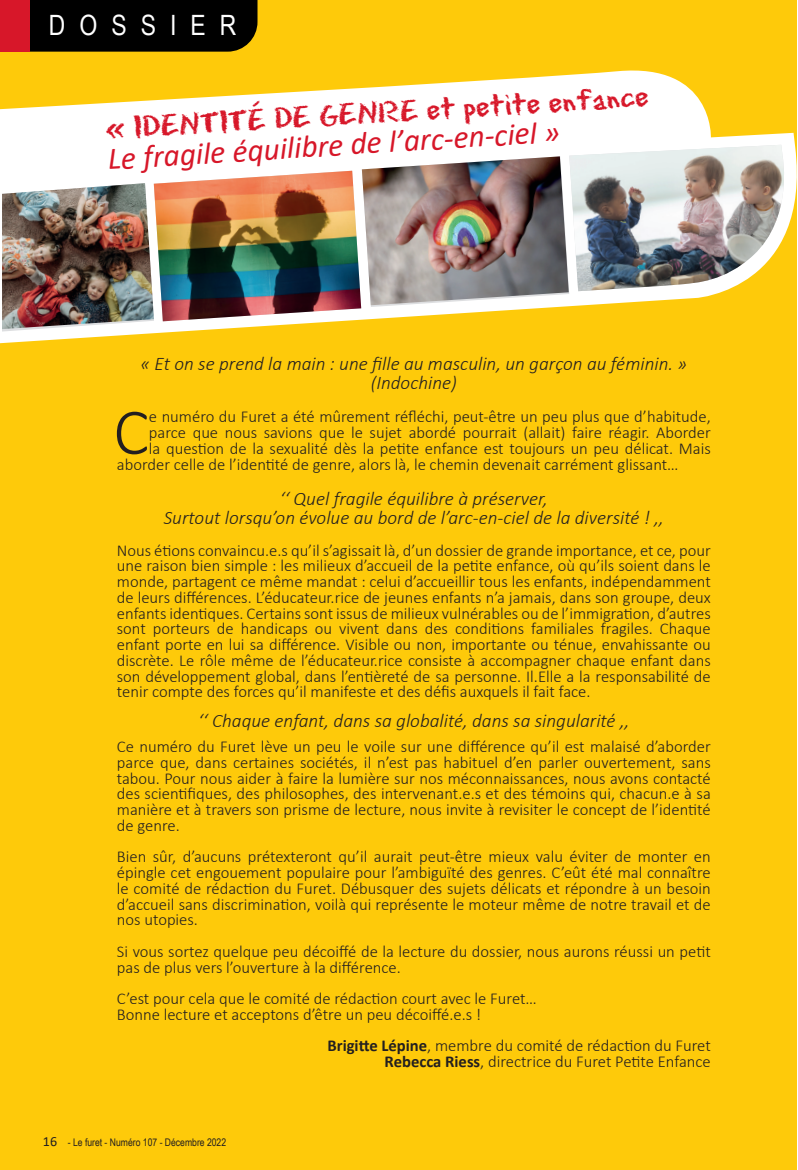
<style>
.page{position:relative;width:798px;height:1170px;background:#fff}
.page>*{position:absolute;margin:0;border:0;box-sizing:border-box;transform-origin:0 0}
.t1{font:300 66.33px "Calibri";color:#231f20}
.t2{font:italic 31.5px "Calibri";color:#d71729}
.t3{font:31.5px "Eraser Dust";color:#d71729}
.t4{font:28px "Arial Narrow";letter-spacing:.5em;color:#fff}
.t5{font:italic 300 19.25px/19.2px "Calibri";color:#231f20;text-align:center}
.t6{font:300 16.62px/15.8px "Calibri";color:#231f20;text-align:justify}
.t7{font:10.5px "Arial Narrow";color:#231f20}
.s1{font-weight:700}
.s2{font-family:"Calibri";font-size:14px}
</style>
<div class="page">
<div style="left:0;top:0;width:33px;height:1170px;background:#feca0a"></div>
<div style="left:2px;top:0;width:794px;height:1170px;background:#feca0a"></div>
<svg style="left:0;top:63px;width:797px;height:281px;fill:#fff"></svg>
<img style="left:2px;top:145px;width:791px;height:186px">
<img style="left:362px;top:156px;width:207px;height:149px">
<svg style="left:0;top:0;width:257px;height:52px;background:#1e0604"></svg>
<h3 class="t4" style="left:49px;top:4px;width:189px">DOSSIER</h3>
<h2 class="t3" style="left:105px;top:110px;width:545px;rotate:-4deg">« IDENTITÉ DE GENRE et petite enfance</h2>
<h2 class="t2" style="left:106px;top:139px;width:454px;rotate:-4deg">Le fragile équilibre de l’arc-en-ciel »</h2>
<p class="t5" style="left:141px;top:354px;width:548px">« Et on se prend la main : une fille au masculin, un garçon au féminin. » (Indochine)</p>
<h1 class="t1" style="left:113px;top:391px;width:37px">C</h1>
<p class="t6" style="left:149px;top:409px;width:563px">e numéro du Furet a été mûrement réfléchi, peut-être un peu plus que d’habitude,</p>
<p class="t6" style="left:149px;top:425px;width:563px">parce que nous savions que le sujet abordé pourrait (allait) faire réagir. Aborder</p>
<p class="t6" style="left:149px;top:440px;width:563px">la question de la sexualité dès la petite enfance est toujours un peu délicat. Mais</p>
<p class="t6" style="left:117px;top:456px;width:563px">aborder celle de l’identité de genre, alors là, le chemin devenait carrément glissant…</p>
<p class="t5" style="left:164px;top:488px;width:502px">‘‘ Quel fragile équilibre à préserver,<br>Surtout lorsqu’on évolue au bord de l’arc-en-ciel de la diversité ! ,,</p>
<p class="t6" style="left:117px;top:542px;width:595px">Nous étions convaincu.e.s qu’il s’agissait là, d’un dossier de grande importance, et ce, pour une raison bien simple : les milieux d’accueil de la petite enfance, où qu’ils soient dans le monde, partagent ce même mandat : celui d’accueillir tous les enfants, indépendamment de leurs différences. L’éducateur.rice de jeunes enfants n’a jamais, dans son groupe, deux enfants identiques. Certains sont issus de milieux vulnérables ou de l’immigration, d’autres sont porteurs de handicaps ou vivent dans des conditions familiales fragiles. Chaque enfant porte en lui sa différence. Visible ou non, importante ou ténue, envahissante ou discrète. Le rôle même de l’éducateur.rice consiste à accompagner chaque enfant dans son développement global, dans l’entièreté de sa personne. Il.Elle a la responsabilité de tenir compte des forces qu’il manifeste et des défis auxquels il fait face.</p>
<p class="t5" style="left:198px;top:710px;width:433px">‘‘ Chaque enfant, dans sa globalité, dans sa singularité ,,</p>
<p class="t6" style="left:117px;top:739px;width:595px">Ce numéro du Furet lève un peu le voile sur une différence qu’il est malaisé d’aborder parce que, dans certaines sociétés, il n’est pas habituel d’en parler ouvertement, sans tabou. Pour nous aider à faire la lumière sur nos méconnaissances, nous avons contacté des scientifiques, des philosophes, des intervenant.e.s et des témoins qui, chacun.e à sa manière et à travers son prisme de lecture, nous invite à revisiter le concept de l’identité de genre.</p>
<p class="t6" style="left:117px;top:849px;width:595px">Bien sûr, d’aucuns prétexteront qu’il aurait peut-être mieux valu éviter de monter en épingle cet engouement populaire pour l’ambiguïté des genres. C’eût été mal connaître le comité de rédaction du Furet. Débusquer des sujets délicats et répondre à un besoin d’accueil sans discrimination, voilà qui représente le moteur même de notre travail et de nos utopies.</p>
<p class="t6" style="left:117px;top:943px;width:595px">Si vous sortez quelque peu décoiffé de la lecture du dossier, nous aurons réussi un petit pas de plus vers l’ouverture à la différence.</p>
<p class="t6" style="left:117px;top:990px;width:421px">C’est pour cela que le comité de rédaction court avec le Furet…<br>Bonne lecture et acceptons d’être un peu décoiffé.e.s !</p>
<p class="t6" style="left:327px;top:1038px;width:385px;text-align:right"><span class="s1">Brigitte Lépine</span>, membre du comité de rédaction du Furet<br><span class="s1">Rebecca Riess</span>, directrice du Furet Petite Enfance</p>
<p class="t7" style="left:43px;top:1134px;width:185px"><span class="s2">16</span> - Le furet - Numéro 107 - Décembre 2022</p>
</div>
